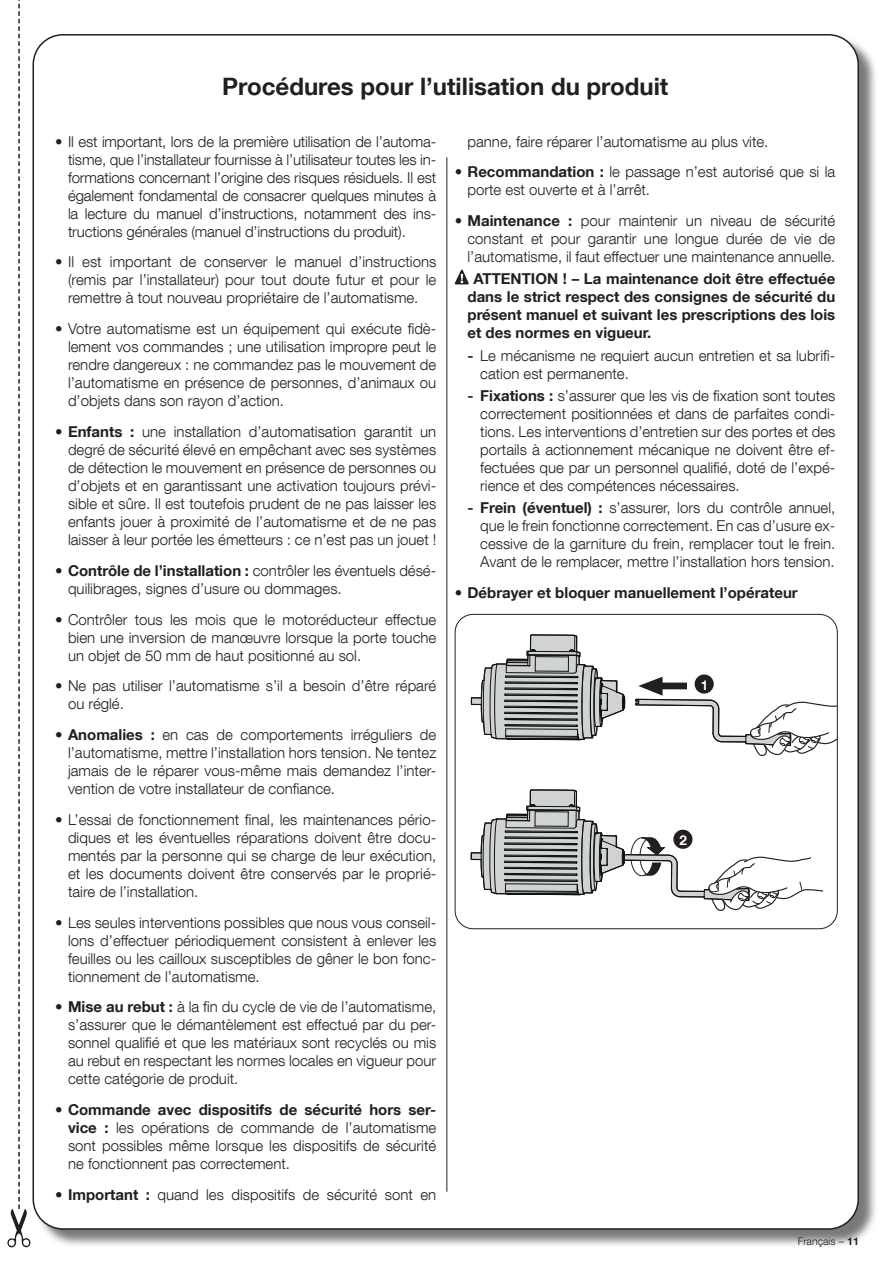
<style>
.page{position:relative;width:893px;height:1263px;background:#fff}
.page>*{position:absolute;margin:0;border:0;box-sizing:border-box;transform-origin:0 0}
.titolo_-_manuale_d_uso{font:700 24px "Helvetica Neue LT Com";color:#231f20}
.testo_-_manuale_d_uso{font:300 15px/18px "Helvetica Neue LT Com";color:#231f20;text-align:justify}
.ATTENZIONI{font:700 15px/18px "Helvetica Neue LT Com";color:#231f20;text-align:justify}
.Normale{font:700 13.5px "Helvetica Neue LT Com";color:#fff}
.t1{font:300 10.5px "Helvetica Neue LT Com";color:#231f20}
.s1{font-weight:700}
</style>
<div class="page">
<div style="left:35px;top:36px;width:843px;height:1212px;background:#231f20;opacity:.6"></div>
<div style="left:33px;top:35px;width:825px;height:1194px;background:#fff;border-radius:30px"></div>
<svg style="left:455px;top:270px;width:14px;height:14px"></svg>
<div style="left:455px;top:614px;width:383px;height:315px;border:1px solid #231f20;border-radius:18px"></div>
<svg style="left:470px;top:634px;width:156px;height:107px"></svg>
<svg style="left:635px;top:677px;width:202px;height:80px"></svg>
<svg style="left:470px;top:789px;width:354px;height:122px"></svg>
<div style="left:695px;top:674px;width:19px;height:20px;background:#231f20;border-radius:50%"></div>
<div style="left:673px;top:830px;width:19px;height:19px;background:#231f20;border-radius:50%"></div>
<svg style="left:7px;top:0;width:23px;height:1247px"></svg>
<hr style="left:446px;top:157px;width:1px;height:1035px;background:#231f20">
<p class="titolo_-_manuale_d_uso" style="left:222px;top:71px;width:448px">Procédures pour l’utilisation du produit</p>
<p class="testo_-_manuale_d_uso" style="left:68px;top:132px;width:370px;text-indent:-13px">• Il est important, lors de la première utilisation de l’automa&shy;tisme, que l’installateur fournisse à l’utilisateur toutes les in&shy;formations concernant l’origine des risques résiduels. Il est également fondamental de consacrer quelques minutes à la lecture du manuel d’instructions, notamment des ins&shy;tructions générales (manuel d’instructions du produit).</p>
<p class="testo_-_manuale_d_uso" style="left:68px;top:253px;width:370px;text-indent:-13px">• Il est important de conserver le manuel d’instructions (remis par l’installateur) pour tout doute futur et pour le remettre à tout nouveau propriétaire de l’automatisme.</p>
<p class="testo_-_manuale_d_uso" style="left:68px;top:320px;width:370px;text-indent:-13px">• Votre automatisme est un équipement qui exécute fidè&shy;lement vos commandes ; une utilisation impropre peut le rendre dangereux : ne commandez pas le mouvement de l’automatisme en présence de personnes, d’animaux ou d’objets dans son rayon d’action.</p>
<p class="testo_-_manuale_d_uso" style="left:68px;top:422px;width:370px;text-indent:-13px"><span class="s1">• Enfants :</span> une installation d’automatisation garantit un degré de sécurité élevé en empêchant avec ses systèmes de détection le mouvement en présence de personnes ou d’objets et en garantissant une activation toujours prévi&shy;sible et sûre. Il est toutefois prudent de ne pas laisser les enfants jouer à proximité de l’automatisme et de ne pas laisser à leur portée les émetteurs : ce n’est pas un jouet !</p>
<p class="testo_-_manuale_d_uso" style="left:68px;top:561px;width:370px;text-indent:-13px"><span class="s1">• Contrôle de l’installation :</span> contrôler les éventuels désé&shy;quilibrages, signes d’usure ou dommages.</p>
<p class="testo_-_manuale_d_uso" style="left:68px;top:610px;width:370px;text-indent:-13px">• Contrôler tous les mois que le motoréducteur effectue bien une inversion de manœuvre lorsque la porte touche un objet de 50 mm de haut positionné au sol.</p>
<p class="testo_-_manuale_d_uso" style="left:68px;top:677px;width:370px;text-indent:-13px">• Ne pas utiliser l’automatisme s’il a besoin d’être réparé ou réglé.</p>
<p class="testo_-_manuale_d_uso" style="left:68px;top:725px;width:370px;text-indent:-13px"><span class="s1">• Anomalies :</span> en cas de comportements irréguliers de l’automatisme, mettre l’installation hors tension. Ne tentez jamais de le réparer vous-même mais demandez l’inter&shy;vention de votre installateur de confiance.</p>
<p class="testo_-_manuale_d_uso" style="left:68px;top:810px;width:370px;text-indent:-13px">• L’essai de fonctionnement final, les maintenances pério&shy;diques et les éventuelles réparations doivent être docu&shy;mentés par la personne qui se charge de leur exécution, et les documents doivent être conservés par le proprié&shy;taire de l’installation.</p>
<p class="testo_-_manuale_d_uso" style="left:68px;top:913px;width:370px;text-indent:-13px">• Les seules interventions possibles que nous vous conseil&shy;lons d’effectuer périodiquement consistent à enlever les feuilles ou les cailloux susceptibles de gêner le bon fonc&shy;tionnement de l’automatisme.</p>
<p class="testo_-_manuale_d_uso" style="left:68px;top:998px;width:370px;text-indent:-13px"><span class="s1">• Mise au rebut :</span> à la fin du cycle de vie de l’automatisme, s’assurer que le démantèlement est effectué par du per&shy;sonnel qualifié et que les matériaux sont recyclés ou mis au rebut en respectant les normes locales en vigueur pour cette catégorie de produit.</p>
<p class="testo_-_manuale_d_uso" style="left:68px;top:1100px;width:370px;text-indent:-13px"><span class="s1">• Commande avec dispositifs de sécurité hors ser&shy;vice :</span> les opérations de commande de l’automatisme sont possibles même lorsque les dispositifs de sécurité ne fonctionnent pas correctement.</p>
<p class="testo_-_manuale_d_uso" style="left:55px;top:1185px;width:383px">• <span class="s1">Important :</span> quand les dispositifs de sécurité sont en</p>
<p class="testo_-_manuale_d_uso" style="left:467px;top:132px;width:302px">panne, faire réparer l’automatisme au plus vite.</p>
<p class="testo_-_manuale_d_uso" style="left:467px;top:163px;width:369px;text-indent:-13px"><span class="s1">• Recommandation :</span> le passage n’est autorisé que si la porte est ouverte et à l’arrêt.</p>
<p class="testo_-_manuale_d_uso" style="left:467px;top:212px;width:369px;text-indent:-13px"><span class="s1">• Maintenance :</span> pour maintenir un niveau de sécurité constant et pour garantir une longue durée de vie de l’automatisme, il faut effectuer une maintenance annuelle.</p>
<p class="ATTENZIONI" style="left:467px;top:270px;width:369px;text-indent:6px">ATTENTION ! – La maintenance doit être effectuée dans le strict respect des consignes de sécurité du présent manuel et suivant les prescriptions des lois et des normes en vigueur.</p>
<p class="testo_-_manuale_d_uso" style="left:480px;top:346px;width:357px;text-indent:-13px"><span class="s1">-</span> Le mécanisme ne requiert aucun entretien et sa lubrifi&shy;cation est permanente.</p>
<p class="testo_-_manuale_d_uso" style="left:480px;top:386px;width:357px;text-indent:-13px"><span class="s1">- Fixations :</span> s’assurer que les vis de fixation sont toutes correctement positionnées et dans de parfaites condi&shy;tions. Les interventions d’entretien sur des portes et des portails à actionnement mécanique ne doivent être ef&shy;fectuées que par un personnel qualifié, doté de l’expé&shy;rience et des compétences nécessaires.</p>
<p class="testo_-_manuale_d_uso" style="left:480px;top:499px;width:357px;text-indent:-13px"><span class="s1">- Frein (éventuel) :</span> s’assurer, lors du contrôle annuel, que le frein fonctionne correctement. En cas d’usure ex&shy;cessive de la garniture du frein, remplacer tout le frein.<br>Avant de le remplacer, mettre l’installation hors tension.</p>
<p class="ATTENZIONI" style="left:455px;top:583px;width:344px">• Débrayer et bloquer manuellement l’opérateur</p>
<p class="Normale" style="left:701px;top:676px;width:9px">1</p>
<p class="Normale" style="left:679px;top:832px;width:9px">2</p>
<p class="t1" style="left:798px;top:1235px;width:63px">Français – <span class="s1">11</span></p>
</div>
